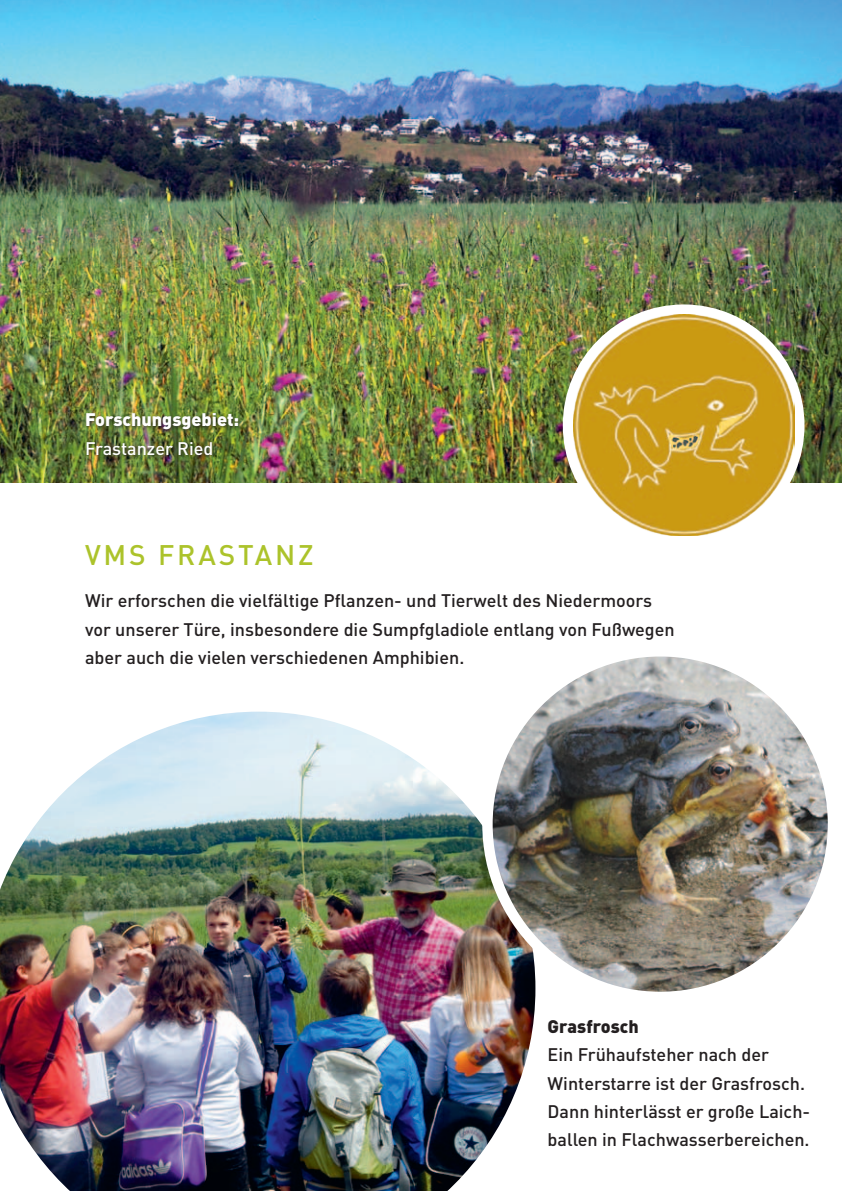
<style>
.page{position:relative;width:842px;height:1191px;background:#fff}
.page>*{position:absolute;margin:0;border:0;box-sizing:border-box;transform-origin:0 0}
.t1{font:500 28px "DIN";letter-spacing:.1em;color:#acc32b}
.t2{font:500 18px/28.4px "DIN";color:#231f20}
.t3{font:900 18px "DIN";color:#fff}
.t4{font:500 18px "DIN";letter-spacing:-.005em;color:#fff}
.t5{font:900 18px "DIN";color:#231f20}
</style>
<div class="page">
<img style="left:0;top:0;width:842px;height:482px">
<div style="left:563px;top:304px;width:241px;height:242px;border:20px solid #fff;border-radius:50%"></div>
<img style="left:0;top:711px;width:536px;height:480px">
<img style="left:487px;top:657px;width:340px;height:335px">
<div style="left:482px;top:646px;width:356px;height:356px;border:10px solid #fff;border-radius:50%"></div>
<div style="left:84px;top:411px;width:158px;height:48px;background:#231f20;opacity:.75"></div>
<img style="left:573px;top:315px;width:221px;height:221px">
<p class="t3" style="left:85px;top:408px;width:156px">Forschungsgebiet:</p>
<p class="t4" style="left:85px;top:436px;width:130px">Frastanzer Ried</p>
<h1 class="t1" style="left:85px;top:537px;width:227px">VM S Frastanz</h1>
<p class="t2" style="left:85px;top:586px;width:591px">Wir erforschen die vielfältige Pflanzen- und Tierwelt des N iedermoors vor unserer Türe, insbesondere die Sumpfgladiole entlang von Fußwegen aber auch die vielen verschiedenen Amphibien.</p>
<p class="t5" style="left:548px;top:1014px;width:93px">Grasfrosch</p>
<p class="t2" style="left:548px;top:1040px;width:264px">Ein Frühaufsteher nach der<br>Winterstarre ist der Grasfrosch.<br>Dann hinterlässt er große Laich&shy;ballen in Flachwasserbereichen.</p>
</div>
